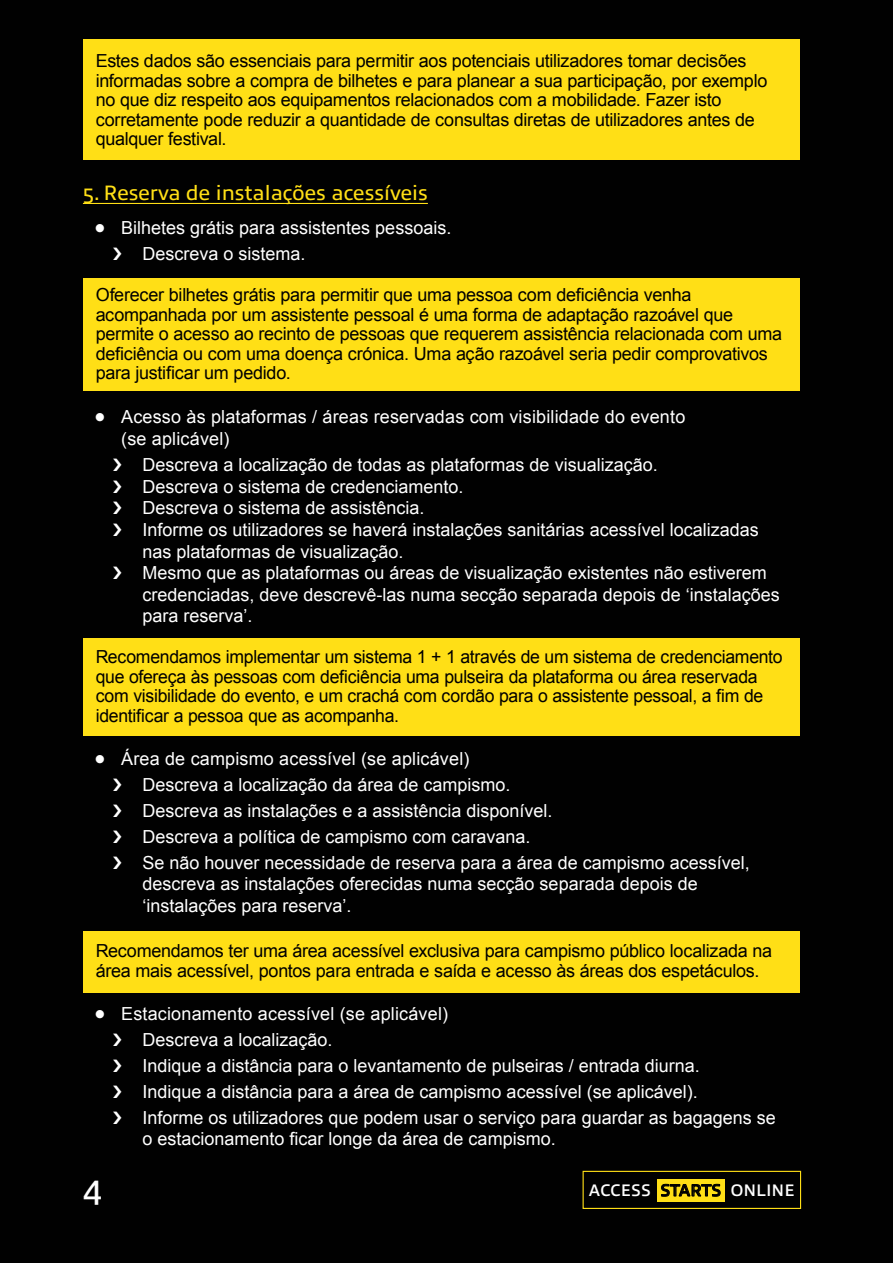
<style>
.page{position:relative;width:893px;height:1263px;background:#010101}
.page>*{position:absolute;margin:0;border:0;box-sizing:border-box;transform-origin:0 0}
.t1{font:34.5px "Allumi Std";color:#fff}
.t2{font:21px "Allumi Std";color:#ffdf16}
.t3{font:18px/25.8px "Arial";color:#fff}
.t4{font:18px/19.5px "Arial";letter-spacing:-.015em;color:#000}
.t5{font:600 16.8px "Allumi Std";color:#fff}
.s1{font-size:33px}
.s2{color:#000}
</style>
<div class="page">
<div style="left:83px;top:39px;width:716px;height:120px;background:#ffdf16"></div>
<div style="left:83px;top:279px;width:716px;height:112px;background:#ffdf16"></div>
<div style="left:83px;top:931px;width:716px;height:62px;background:#ffdf16"></div>
<div style="left:83px;top:638px;width:716px;height:98px;background:#ffdf16"></div>
<hr style="left:83px;top:203px;width:345px;height:1px;background:#ffdf16">
<div style="left:657px;top:1179px;width:68px;height:23px;background:#ffdf16"></div>
<div style="left:583px;top:1171px;width:218px;height:38px;border:1px solid #ffdf16"></div>
<svg style="left:661px;top:1184px;width:59px;height:12px"></svg>
<p class="t4" style="left:96px;top:51px;width:673px">Estes dados são essenciais para permitir aos potenciais utilizadores tomar decisões informadas sobre a compra de bilhetes e para planear a sua participação, por exemplo no que diz respeito aos equipamentos relacionados com a mobilidade. Fazer isto corretamente pode reduzir a quantidade de consultas diretas de utilizadores antes de qualquer festival.</p>
<p class="t2" style="left:83px;top:182px;width:346px">5. Reserva de instalações acessíveis</p>
<p class="t3" style="left:142px;top:215px;width:310px;text-indent:-48px"><span class="s1">•</span> Bilhetes grátis para assistentes pessoais.<br>Descreva o sistema.</p>
<p class="t4" style="left:96px;top:285px;width:688px">Oferecer bilhetes grátis para permitir que uma pessoa com deficiência venha acompanhada por um assistente pessoal é uma forma de adaptação razoável que permite o acesso ao recinto de pessoas que requerem assistência relacionada com uma deficiência ou com uma doença crónica. Uma ação razoável seria pedir comprovativos para justificar um pedido.</p>
<p class="t3" style="left:121px;top:405px;width:566px;line-height:22.5px;text-indent:-27px"><span class="s1">•</span> Acesso às plataformas / áreas reservadas com visibilidade do evento (se aplicável)</p>
<p class="t3" style="left:142px;top:454px;width:639px;line-height:21.6px">Descreva a localização de todas as plataformas de visualização.<br>Descreva o sistema de credenciamento.<br>Descreva o sistema de assistência.<br>Informe os utilizadores se haverá instalações sanitárias acessível localizadas nas plataformas de visualização.<br>Mesmo que as plataformas ou áreas de visualização existentes não estiverem credenciadas, deve descrevê-las numa secção separada depois de ‘instalações para reserva’.</p>
<p class="t4" style="left:96px;top:647px;width:688px">Recomendamos implementar um sistema 1 + 1 através de um sistema de credenciamento que ofereça às pessoas com deficiência uma pulseira da plataforma ou área reservada com visibilidade do evento, e um crachá com cordão para o assistente pessoal, a fim de identificar a pessoa que as acompanha.</p>
<p class="t3" style="left:142px;top:746px;width:609px;text-indent:-48px"><span class="s1">•</span> Área de campismo acessível (se aplicável)<br>Descreva a localização da área de campismo.<br>Descreva as instalações e a assistência disponível.<br>Descreva a política de campismo com caravana.<br>Se não houver necessidade de reserva para a área de campismo acessível,</p>
<p class="t3" style="left:142px;top:873px;width:557px;line-height:21.6px">descreva as instalações oferecidas numa secção separada depois de ‘instalações para reserva’.</p>
<p class="t4" style="left:96px;top:941px;width:678px">Recomendamos ter uma área acessível exclusiva para campismo público localizada na área mais acessível, pontos para entrada e saída e acesso às áreas dos espetáculos.</p>
<p class="t3" style="left:142px;top:1001px;width:635px;text-indent:-48px"><span class="s1">•</span> Estacionamento acessível (se aplicável)<br>Descreva a localização.<br>Indique a distância para o levantamento de pulseiras / entrada diurna.<br>Indique a distância para a área de campismo acessível (se aplicável).<br>Informe os utilizadores que podem usar o serviço para guardar as bagagens se</p>
<p class="t3" style="left:142px;top:1126px;width:415px">o estacionamento ficar longe da área de campismo.</p>
<h1 class="t1" style="left:83px;top:1170px;width:20px">4</h1>
<p class="t5" style="left:589px;top:1181px;width:207px">ACCESS <span class="s2">STARTS</span> ONLINE</p>
</div>
